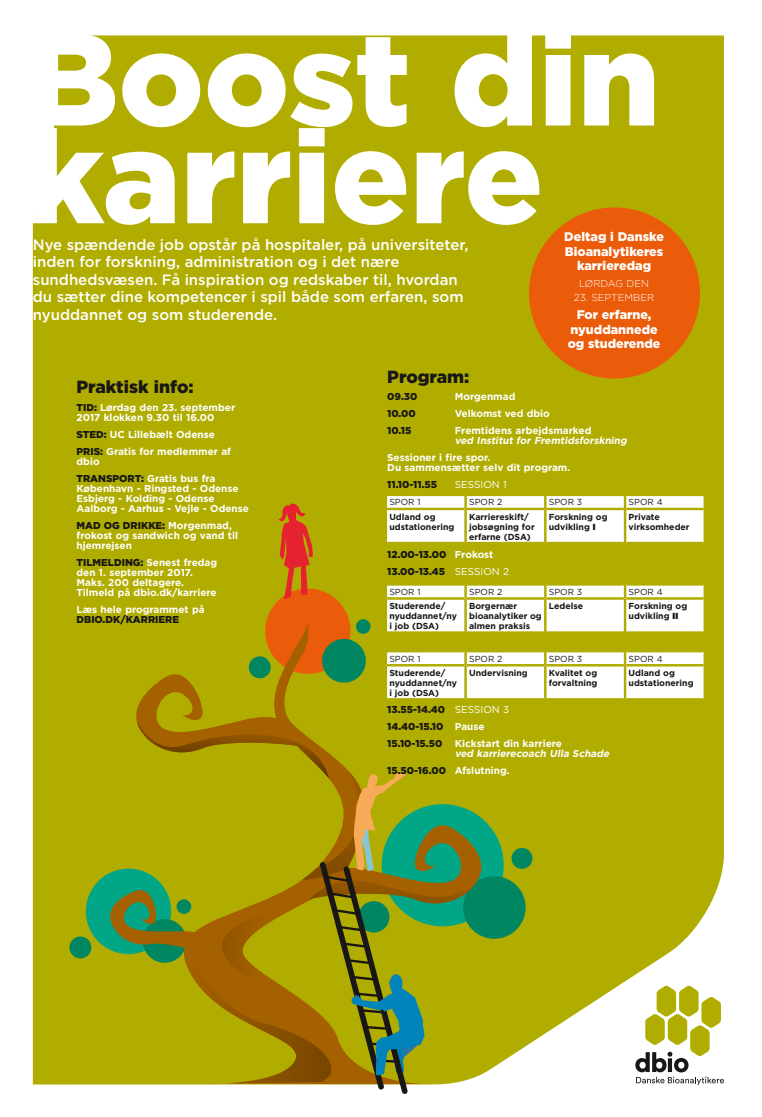
<style>
.page{position:relative;width:762px;height:1117px;background:#fff}
.page>*{position:absolute;margin:0;border:0;box-sizing:border-box;transform-origin:0 0}
.t1{font:900 130.25px/97.6px "Gotham";color:#fff}
.t2{font:900 17.5px "Gotham";color:#181716}
.t3{font:500 15px/17.5px "Gotham";color:#fff}
.t4{font:900 12.5px/14.4px "Gotham";color:#fff;text-align:center}
.t5{font:700 10px/10px "Gotham";color:#fff}
.t6{font:900 10px/17.1px "Gotham";color:#181716}
.t7{font:italic 700 10px/17.1px "Gotham";letter-spacing:-.23em;color:#fff}
.t8{font:300 10px "Gotham";color:#fff}
.t9{font:10px "Gotham";color:#fff}
.t10{font:700 8.75px/10px "Gotham";color:#181716}
.t11{font:8.75px "Gotham";color:#181716}
.s1{font-weight:900;color:#181716}
.s2{font-weight:900}
.s3{font-weight:700;color:#fff}
.s4{font-weight:400;color:#fff}
.s5{font-weight:900;font-style:normal;color:#181716}
.s6{font-style:normal}
</style>
<div class="page">
<div style="left:33px;top:35px;width:691px;height:1049px;background:#b1ad00"></div>
<div style="left:529px;top:207px;width:171px;height:171px;background:#eb5c0a;border-radius:50%"></div>
<div style="left:265px;top:588px;width:85px;height:85px;background:#eb5c0a;border-radius:50%"></div>
<div style="left:356px;top:619px;width:14px;height:14px;background:#008761;border-radius:50%"></div>
<div style="left:86px;top:868px;width:85px;height:85px;background:#00a686;border-radius:50%"></div>
<div style="left:69px;top:936px;width:22px;height:22px;background:#008761;border-radius:50%"></div>
<div style="left:382px;top:804px;width:122px;height:122px;background:#00a686;border-radius:50%"></div>
<div style="left:463px;top:875px;width:63px;height:63px;background:#008761;border-radius:50%"></div>
<div style="left:511px;top:847px;width:21px;height:21px;background:#008761;border-radius:50%"></div>
<svg style="left:106px;top:622px;width:383px;height:461px;background:#9fa00e"></svg>
<svg style="left:137px;top:721px;width:333px;height:372px;background:#9b9914"></svg>
<svg style="left:278px;top:501px;width:35px;height:98px;background:#ce6218"></svg>
<div style="left:18px;top:5px;width:36px;height:201px;background:#fff"></div>
<svg style="left:635px;top:985px;width:89px;height:99px"></svg>
<hr style="left:384px;top:493px;width:3px;height:16px;background:#b1ad00">
<svg style="left:387px;top:493px;width:316px;height:48px"></svg>
<hr style="left:703px;top:493px;width:3px;height:16px;background:#b1ad00">
<hr style="left:387px;top:507px;width:77px;height:3px;background:#b1ad00">
<hr style="left:384px;top:509px;width:3px;height:35px;background:#b1ad00">
<hr style="left:467px;top:507px;width:77px;height:3px;background:#b1ad00">
<hr style="left:464px;top:509px;width:3px;height:35px;background:#b1ad00">
<hr style="left:546px;top:507px;width:78px;height:3px;background:#b1ad00">
<hr style="left:544px;top:509px;width:2px;height:35px;background:#b1ad00">
<hr style="left:626px;top:507px;width:77px;height:3px;background:#b1ad00">
<hr style="left:624px;top:509px;width:2px;height:35px;background:#b1ad00">
<hr style="left:703px;top:509px;width:3px;height:35px;background:#b1ad00">
<hr style="left:387px;top:541px;width:77px;height:3px;background:#b1ad00">
<hr style="left:467px;top:541px;width:77px;height:3px;background:#b1ad00">
<hr style="left:546px;top:541px;width:78px;height:3px;background:#b1ad00">
<hr style="left:626px;top:541px;width:77px;height:3px;background:#b1ad00">
<hr style="left:384px;top:583px;width:3px;height:15px;background:#b1ad00">
<svg style="left:387px;top:583px;width:316px;height:48px"></svg>
<hr style="left:703px;top:583px;width:3px;height:15px;background:#b1ad00">
<hr style="left:387px;top:597px;width:77px;height:2px;background:#b1ad00">
<hr style="left:384px;top:598px;width:3px;height:35px;background:#b1ad00">
<hr style="left:467px;top:597px;width:77px;height:2px;background:#b1ad00">
<hr style="left:464px;top:598px;width:3px;height:35px;background:#b1ad00">
<hr style="left:546px;top:597px;width:78px;height:2px;background:#b1ad00">
<hr style="left:544px;top:598px;width:2px;height:35px;background:#b1ad00">
<hr style="left:626px;top:597px;width:77px;height:2px;background:#b1ad00">
<hr style="left:624px;top:598px;width:2px;height:35px;background:#b1ad00">
<hr style="left:703px;top:598px;width:3px;height:35px;background:#b1ad00">
<hr style="left:387px;top:631px;width:77px;height:2px;background:#b1ad00">
<hr style="left:467px;top:631px;width:77px;height:2px;background:#b1ad00">
<hr style="left:546px;top:631px;width:78px;height:2px;background:#b1ad00">
<hr style="left:626px;top:631px;width:77px;height:2px;background:#b1ad00">
<hr style="left:384px;top:649px;width:3px;height:16px;background:#b1ad00">
<svg style="left:387px;top:649px;width:316px;height:49px"></svg>
<hr style="left:703px;top:649px;width:3px;height:16px;background:#b1ad00">
<hr style="left:387px;top:663px;width:77px;height:3px;background:#b1ad00">
<hr style="left:384px;top:665px;width:3px;height:35px;background:#b1ad00">
<hr style="left:467px;top:663px;width:77px;height:3px;background:#b1ad00">
<hr style="left:464px;top:665px;width:3px;height:35px;background:#b1ad00">
<hr style="left:546px;top:663px;width:78px;height:3px;background:#b1ad00">
<hr style="left:544px;top:665px;width:2px;height:35px;background:#b1ad00">
<hr style="left:626px;top:663px;width:77px;height:3px;background:#b1ad00">
<hr style="left:624px;top:665px;width:2px;height:35px;background:#b1ad00">
<hr style="left:703px;top:665px;width:3px;height:35px;background:#b1ad00">
<hr style="left:387px;top:698px;width:77px;height:2px;background:#b1ad00">
<hr style="left:467px;top:698px;width:77px;height:2px;background:#b1ad00">
<hr style="left:546px;top:698px;width:78px;height:2px;background:#b1ad00">
<hr style="left:626px;top:698px;width:77px;height:2px;background:#b1ad00">
<h1 class="t1" style="left:25px;top:29px;width:636px">Boost din karriere</h1>
<p class="t4" style="left:564px;top:229px;width:101px">Deltag i Danske<br>Bioanalytikeres karrieredag</p>
<p class="t8" style="left:579px;top:277px;width:23px">LØRDA</p>
<p class="t8" style="left:615px;top:277px;width:35px">G DEN</p>
<p class="t8" style="left:574px;top:291px;width:79px">23. SEPTEMBER</p>
<p class="t4" style="left:568px;top:307px;width:94px">For erfarne, nyuddannede og studerende</p>
<p class="t3" style="left:33px;top:235px;width:437px">Nye spændende job opstår på hospitaler, på universiteter, inden for forskning, administration og i det nære sundhedsvæsen. Få inspiration og redskaber til, hvordan du sætter dine kompetencer i spil både som erfaren, som nyuddannet og som studerende.</p>
<h2 class="t2" style="left:77px;top:375px;width:119px">Praktisk info:</h2>
<p class="t5" style="left:77px;top:402px;width:160px"><span class="s1">Tid:</span> Lørdag den 23. september<br>2017 klokken 9.30 til 16.00</p>
<p class="t5" style="left:77px;top:425px;width:156px;line-height:17.1px"><span class="s1">Sted:</span> UC Lillebælt Odense<br><span class="s1">Pris:</span> Gratis for medlemmer af</p>
<p class="t5" style="left:77px;top:456px;width:25px">dbio</p>
<p class="t6" style="left:77px;top:469px;width:23px">Transpo</p>
<p class="t5" style="left:77px;top:473px;width:174px;text-indent:51px"><span class="s1">rt:</span> Gratis bus fra<br>København - Ringsted - Odense<br>Esbjerg - Kolding - Odense<br>Aalborg - Aarhus - Vejle - Odense</p>
<p class="t5" style="left:77px;top:520px;width:163px"><span class="s1">Mad og drikke:</span> Morgenmad, frokost og sandwich og vand til hjemrejsen</p>
<p class="t5" style="left:77px;top:557px;width:142px"><span class="s1">Tilmelding:</span> Senest fredag den 1. september 2017.<br>Maks. 200 deltagere.<br>Tilmeld på dbio.dk/karriere</p>
<p class="t5" style="left:77px;top:604px;width:130px">Læs hele programmet på</p>
<p class="t6" style="left:77px;top:611px;width:15px">dbio</p>
<p class="t6" style="left:103px;top:611px;width:78px">.dk/karriere</p>
<h2 class="t2" style="left:387px;top:364px;width:84px">Program:</h2>
<p class="t6" style="left:387px;top:387px;width:32px">09.30</p>
<p class="t5" style="left:455px;top:391px;width:62px">Morgenmad</p>
<p class="t6" style="left:387px;top:404px;width:30px">10.00</p>
<p class="t5" style="left:455px;top:408px;width:97px">Velkomst ved dbio</p>
<p class="t6" style="left:387px;top:422px;width:26px">10.15</p>
<p class="t5" style="left:455px;top:425px;width:138px">Fremtidens arbejdsmarked</p>
<p class="t7" style="left:455px;top:432px;width:176px">ved I nstitut for Fremtidsforskning</p>
<p class="t5" style="left:387px;top:452px;width:185px">Sessioner i fire spor.<br>Du sammensætter selv dit program.</p>
<p class="t6" style="left:387px;top:476px;width:51px">11.10-11.55</p>
<p class="t9" style="left:455px;top:478px;width:53px">SESSION 1</p>
<p class="t11" style="left:389px;top:496px;width:33px">SPOR 1</p>
<p class="t11" style="left:469px;top:496px;width:35px">SPOR 2</p>
<p class="t11" style="left:549px;top:496px;width:35px">SPOR 3</p>
<p class="t11" style="left:628px;top:496px;width:35px">SPOR 4</p>
<p class="t10" style="left:389px;top:511px;width:66px">Udland og udstationering</p>
<p class="t10" style="left:469px;top:511px;width:67px">Karriereskift/ jobsøgning for erfarne (DSA</p>
<p class="t10" style="left:549px;top:511px;width:60px">Forskning og udvikling <span class="s2">I</span></p>
<p class="t10" style="left:628px;top:511px;width:62px">Private virksomheder</p>
<p class="t10" style="left:527px;top:531px;width:5px">)</p>
<p class="t6" style="left:387px;top:546px;width:123px">12.00-13.00 <span class="s3">Frokost<br></span>13.00-13.45 <span class="s4">SESSI ON 2</span></p>
<p class="t11" style="left:389px;top:586px;width:33px">SPOR 1</p>
<p class="t11" style="left:469px;top:586px;width:35px">SPOR 2</p>
<p class="t11" style="left:549px;top:586px;width:35px">SPOR 3</p>
<p class="t11" style="left:628px;top:586px;width:35px">SPOR 4</p>
<p class="t10" style="left:389px;top:600px;width:69px">Studerende/ nyuddannet/ny i job (DSA</p>
<p class="t10" style="left:469px;top:600px;width:74px">Borgernær bioanalytiker og almen praksis</p>
<p class="t10" style="left:549px;top:600px;width:36px">Ledelse</p>
<p class="t10" style="left:628px;top:600px;width:60px">Forskning og udvikling <span class="s2">II</span></p>
<p class="t10" style="left:435px;top:620px;width:5px">)</p>
<p class="t11" style="left:389px;top:653px;width:33px">SPOR 1</p>
<p class="t11" style="left:469px;top:653px;width:35px">SPOR 2</p>
<p class="t11" style="left:549px;top:653px;width:35px">SPOR 3</p>
<p class="t11" style="left:628px;top:653px;width:35px">SPOR 4</p>
<p class="t10" style="left:389px;top:667px;width:69px">Studerende/ nyuddannet/ny i job (DSA</p>
<p class="t10" style="left:469px;top:667px;width:60px">Undervisning</p>
<p class="t10" style="left:549px;top:667px;width:50px">Kvalitet og forvaltning</p>
<p class="t10" style="left:628px;top:667px;width:66px">Udland og udstationering</p>
<p class="t10" style="left:435px;top:687px;width:5px">)</p>
<p class="t6" style="left:387px;top:700px;width:124px">13.55-14.40 <span class="s4">SESSI ON 3<br></span>14.40-15.10 <span class="s3">Pause<br></span>15.10-15.50 <span class="s3">K</span></p>
<p class="t5" style="left:462px;top:738px;width:101px">ickstart din karriere</p>
<p class="t7" style="left:387px;top:744px;width:226px;text-indent:68px">ved karrierecoach U lla Schade<br><span class="s5">15.50-16.00</span> <span class="s6">Afslutning.</span></p>
</div>
